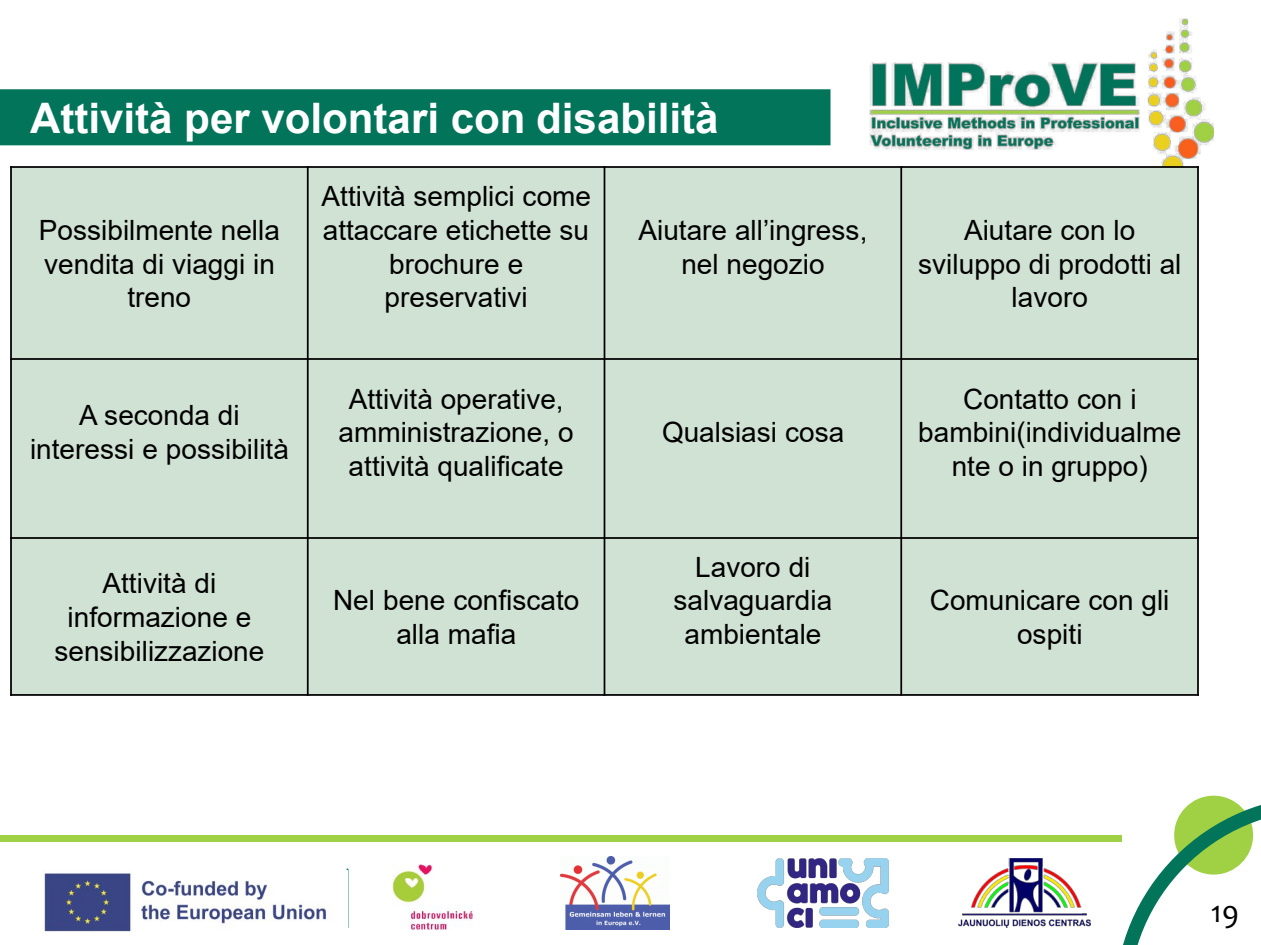
<style>
.page{position:relative;width:1261px;height:945px;background:#fff}
.page>*{position:absolute;margin:0;border:0;box-sizing:border-box;transform-origin:0 0}
.t1{font:700 42px "Arial";color:#fff}
.t2{font:31.5px "Candara";color:#000}
.t3{font:28px/33.6px "Arial";color:#000;text-align:center}
</style>
<div class="page">
<hr style="left:346px;top:869px;width:2px;height:59px;background:#01745a">
<img style="left:869px;top:18px;width:343px;height:160px">
<img style="left:392px;top:865px;width:80px;height:64px">
<img style="left:560px;top:856px;width:109px;height:73px">
<img style="left:958px;top:858px;width:132px;height:69px">
<img style="left:44px;top:870px;width:303px;height:62px">
<img style="left:757px;top:858px;width:131px;height:69px">
<div style="left:0;top:89px;width:830px;height:56px;background:#01745a;border:2px solid #01745a"></div>
<div style="left:0;top:835px;width:1121px;height:6px;background:#a0d144"></div>
<svg style="left:1114px;top:796px;width:146px;height:149px"></svg>
<div style="left:11px;top:167px;width:297px;height:192px;background:#d0e2d3"></div>
<div style="left:308px;top:167px;width:296px;height:192px;background:#d0e2d3"></div>
<div style="left:604px;top:167px;width:297px;height:192px;background:#d0e2d3"></div>
<div style="left:901px;top:167px;width:296px;height:192px;background:#d0e2d3"></div>
<div style="left:11px;top:359px;width:297px;height:179px;background:#d0e2d3"></div>
<div style="left:308px;top:359px;width:296px;height:179px;background:#d0e2d3"></div>
<div style="left:604px;top:359px;width:297px;height:179px;background:#d0e2d3"></div>
<div style="left:901px;top:359px;width:296px;height:179px;background:#d0e2d3"></div>
<div style="left:11px;top:538px;width:297px;height:157px;background:#d0e2d3"></div>
<div style="left:308px;top:538px;width:296px;height:157px;background:#d0e2d3"></div>
<div style="left:604px;top:538px;width:297px;height:157px;background:#d0e2d3"></div>
<div style="left:901px;top:538px;width:296px;height:157px;background:#d0e2d3"></div>
<hr style="left:307px;top:166px;width:1px;height:530px;background:#000">
<hr style="left:603px;top:166px;width:2px;height:530px;background:#000">
<hr style="left:900px;top:166px;width:2px;height:530px;background:#000">
<hr style="left:10px;top:358px;width:1188px;height:2px;background:#000">
<hr style="left:10px;top:537px;width:1188px;height:2px;background:#000">
<hr style="left:10px;top:166px;width:2px;height:530px;background:#000">
<hr style="left:1196px;top:166px;width:2px;height:530px;background:#000">
<hr style="left:10px;top:166px;width:1188px;height:2px;background:#000">
<hr style="left:10px;top:694px;width:1188px;height:2px;background:#000">
<h1 class="t1" style="left:30px;top:102px;width:690px">Attività per volontari con disabilità</h1>
<p class="t3" style="left:39px;top:216px;width:243px">Possibilmente nella vendita di viaggi in treno</p>
<p class="t3" style="left:30px;top:401px;width:260px">A seconda di interessi e possibilità</p>
<p class="t3" style="left:321px;top:182px;width:271px">Attività semplici come attaccare etichette su brochure e preservativi</p>
<p class="t3" style="left:338px;top:385px;width:236px">Attività operative, amministrazione, o attività qualificate</p>
<p class="t3" style="left:54px;top:569px;width:211px">Attività di informazione e sensibilizzazione</p>
<p class="t3" style="left:333px;top:586px;width:248px">Nel bene confiscato alla mafia</p>
<p class="t3" style="left:638px;top:216px;width:230px">Aiutare all’ingress, nel negozio</p>
<p class="t3" style="left:918px;top:216px;width:265px">Aiutare con lo sviluppo di prodotti al lavoro</p>
<p class="t3" style="left:662px;top:418px;width:184px">Qualsiasi cosa</p>
<p class="t3" style="left:673px;top:553px;width:160px">Lavoro di salvaguardia ambientale</p>
<p class="t3" style="left:918px;top:385px;width:264px">Contatto con i bambini(individualme nte o in gruppo)</p>
<p class="t3" style="left:929px;top:586px;width:241px">Comunicare con gli ospiti</p>
<p class="t2" style="left:1210px;top:899px;width:30px">19</p>
</div>
